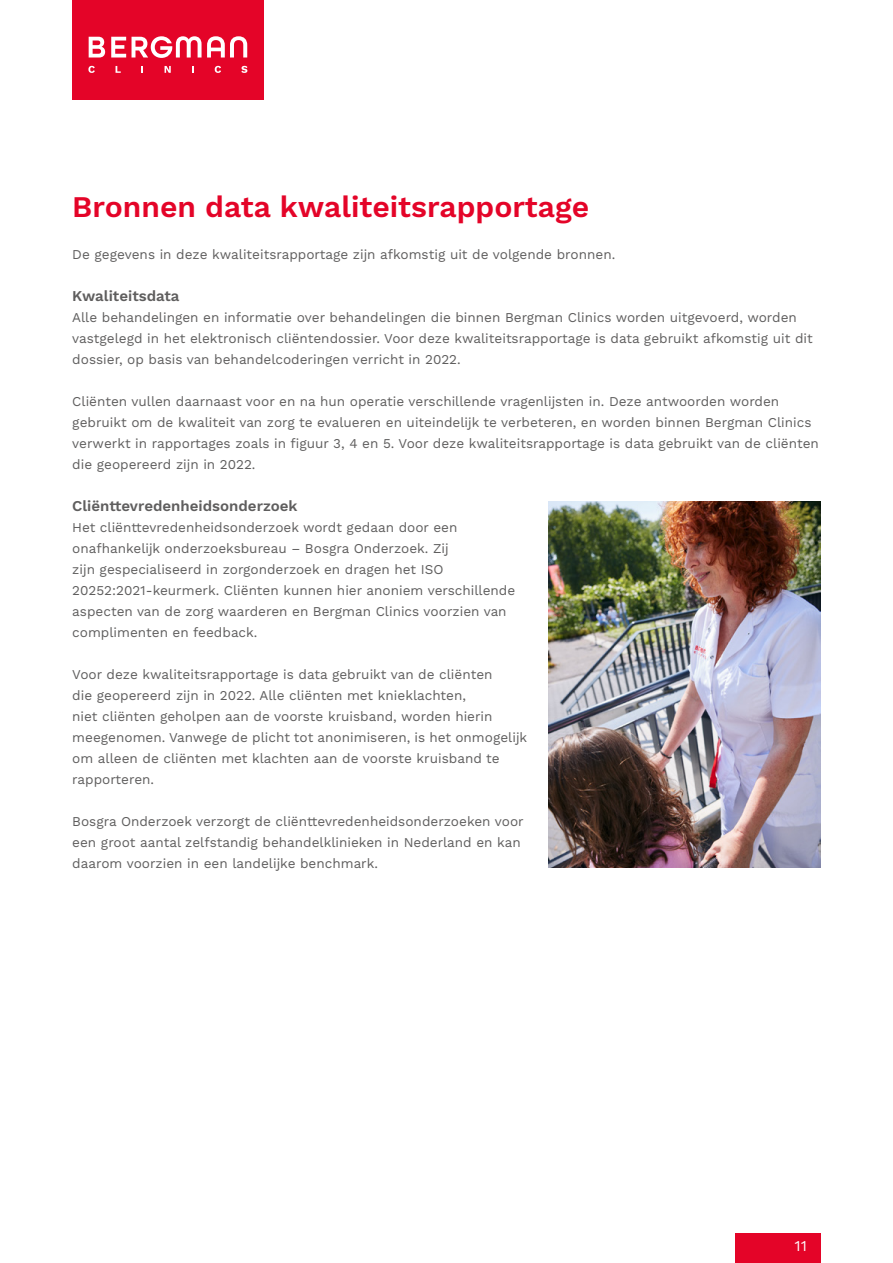
<style>
.page{position:relative;width:893px;height:1263px;background:#fff}
.page>*{position:absolute;margin:0;border:0;box-sizing:border-box;transform-origin:0 0}
.t1{font:600 30px "Work Sans";color:#e40428}
.t2{font:600 15px "Work Sans";color:#5f5e5e}
.t3{font:15px "Work Sans";color:#fff}
.t4{font:13.5px/21px "Work Sans";color:#5f5e5e}
</style>
<div class="page">
<div style="left:736px;top:1233px;width:85px;height:30px;background:#e40428"></div>
<img style="left:548px;top:502px;width:273px;height:366px">
<div style="left:72px;top:0;width:192px;height:100px;background:#e40428"></div>
<svg style="left:89px;top:37px;width:16px;height:21px"></svg>
<svg style="left:111px;top:37px;width:15px;height:21px"></svg>
<svg style="left:132px;top:36px;width:115px;height:22px"></svg>
<svg style="left:88px;top:66px;width:7px;height:7px"></svg>
<svg style="left:116px;top:66px;width:5px;height:7px"></svg>
<svg style="left:165px;top:66px;width:6px;height:7px"></svg>
<svg style="left:192px;top:66px;width:2px;height:7px"></svg>
<svg style="left:215px;top:66px;width:6px;height:7px"></svg>
<svg style="left:241px;top:66px;width:6px;height:7px"></svg>
<h1 class="t1" style="left:72px;top:189px;width:518px">Bronnen data kwaliteitsrapportage</h1>
<p class="t4" style="left:72px;top:244px;width:544px">De gegevens in deze kwaliteitsrapportage zijn afkomstig uit de volgende bronnen.</p>
<p class="t2" style="left:72px;top:287px;width:109px">Kwaliteitsdata</p>
<p class="t4" style="left:72px;top:307px;width:742px">Alle behandelingen en informatie over behandelingen die binnen Bergman Clinics worden uitgevoerd, worden vastgelegd in het elektronisch cliëntendossier. Voor deze kwaliteitsrapportage is data gebruikt afkomstig uit dit dossier, op basis van behandelcoderingen verricht in 2022.</p>
<p class="t4" style="left:72px;top:391px;width:748px">Cliënten vullen daarnaast voor en na hun operatie verschillende vragenlijsten in. Deze antwoorden worden gebruikt om de kwaliteit van zorg te evalueren en uiteindelijk te verbeteren, en worden binnen Bergman Clinics verwerkt in rapportages zoals in figuur 3, 4 en 5. Voor deze kwaliteitsrapportage is data gebruikt van de cliënten die geopereerd zijn in 2022.</p>
<p class="t2" style="left:72px;top:497px;width:227px">Cliënttevredenheidsonderzoek</p>
<p class="t4" style="left:72px;top:517px;width:444px">Het cliënttevredenheidsonderzoek wordt gedaan door een onafhankelijk onderzoeksbureau – Bosgra Onderzoek. Zij<br>zijn gespecialiseerd in zorgonderzoek en dragen het ISO 20252:2021-keurmerk. Cliënten kunnen hier anoniem verschillende aspecten van de zorg waarderen en Bergman Clinics voorzien van complimenten en feedback.</p>
<p class="t4" style="left:72px;top:664px;width:456px">Voor deze kwaliteitsrapportage is data gebruikt van de cliënten<br>die geopereerd zijn in 2022. Alle cliënten met knieklachten,<br>niet cliënten geholpen aan de voorste kruisband, worden hierin meegenomen. Vanwege de plicht tot anonimiseren, is het onmogelijk om alleen de cliënten met klachten aan de voorste kruisband te rapporteren.</p>
<p class="t4" style="left:72px;top:811px;width:453px">Bosgra Onderzoek verzorgt de cliënttevredenheidsonderzoeken voor een groot aantal zelfstandig behandelklinieken in Nederland en kan daarom voorzien in een landelijke benchmark.</p>
<p class="t3" style="left:794px;top:1237px;width:14px">11</p>
</div>
